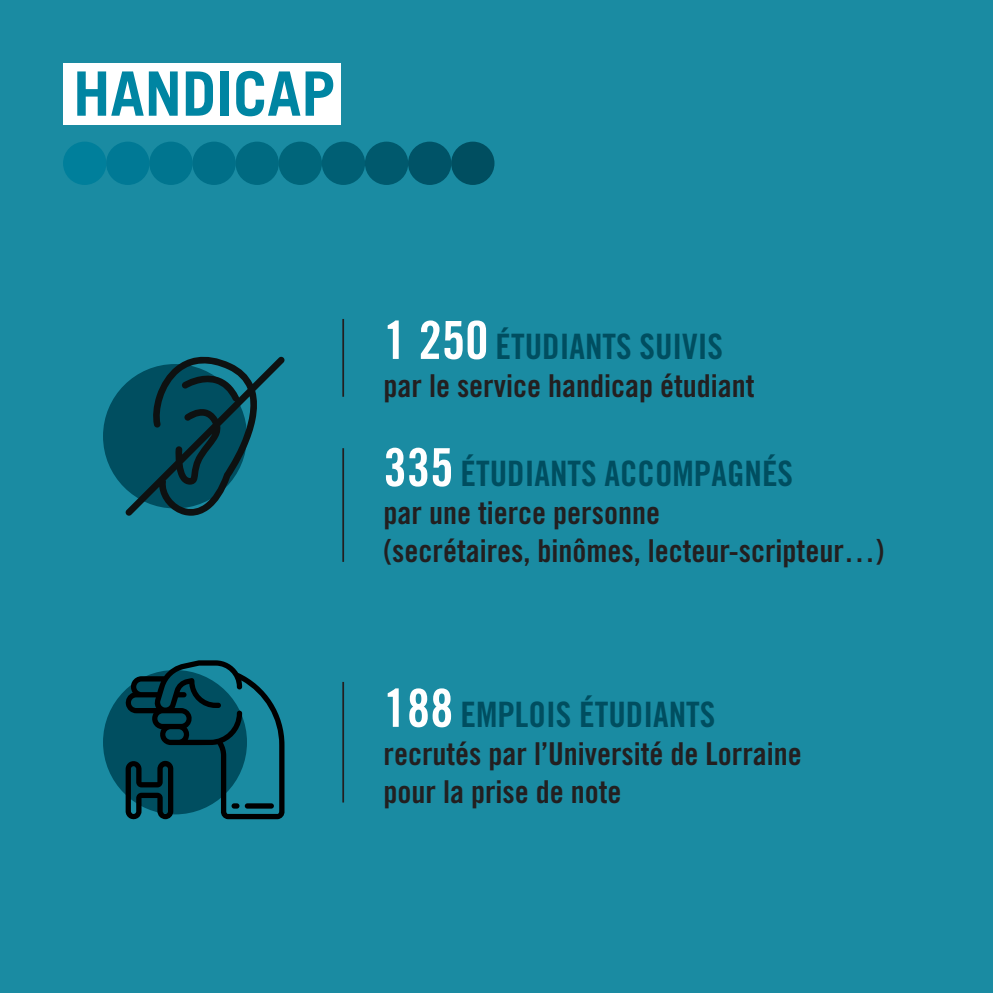
<style>
.page{position:relative;width:993px;height:993px;background:#fff}
.page>*{position:absolute;margin:0;border:0;box-sizing:border-box;transform-origin:0 0}
._00_GRAND_TITRE{font:700 61.25px "Trade Gothic LT Std";color:#0085a2}
._00_TEXTE_BASE{font:35px "Trade Gothic LT Std Bd Cn 20";color:#004e60}
._00_TEXTE_BASE-2{font:31.5px/37.8px "Trade Gothic LT Std Bd Cn 20";color:#231f20}
.s1{font-size:52.5px;color:#fff}
</style>
<div class="page">
<div style="left:0;top:0;width:992px;height:992px;background:#1a8ba2"></div>
<div style="left:63px;top:63px;width:278px;height:61px;background:#fff"></div>
<hr style="left:342px;top:319px;width:2px;height:77px;background:#231f20">
<hr style="left:342px;top:448px;width:2px;height:113px;background:#231f20">
<hr style="left:342px;top:681px;width:2px;height:121px;background:#231f20">
<div style="left:103px;top:364px;width:144px;height:144px;background:#004e60;border-radius:50%"></div>
<div style="left:103px;top:669px;width:144px;height:145px;background:#004e60;border-radius:50%"></div>
<svg style="left:126px;top:356px;width:158px;height:159px"></svg>
<svg style="left:126px;top:660px;width:158px;height:159px"></svg>
<div style="left:63px;top:142px;width:43px;height:43px;background:#007f9b;border-radius:50%"></div>
<div style="left:106px;top:142px;width:43px;height:43px;background:#007995;border-radius:50%"></div>
<div style="left:149px;top:142px;width:43px;height:43px;background:#00758f;border-radius:50%"></div>
<div style="left:192px;top:142px;width:44px;height:43px;background:#006f88;border-radius:50%"></div>
<div style="left:235px;top:142px;width:44px;height:43px;background:#006a81;border-radius:50%"></div>
<div style="left:278px;top:142px;width:44px;height:43px;background:#00657a;border-radius:50%"></div>
<div style="left:322px;top:142px;width:43px;height:43px;background:#005f74;border-radius:50%"></div>
<div style="left:365px;top:142px;width:43px;height:43px;background:#00596d;border-radius:50%"></div>
<div style="left:408px;top:142px;width:43px;height:43px;background:#005367;border-radius:50%"></div>
<div style="left:451px;top:142px;width:43px;height:43px;background:#004e60;border-radius:50%"></div>
<p class="_00_GRAND_TITRE" style="left:73px;top:56px;width:264px">HANDICAP</p>
<p class="_00_TEXTE_BASE" style="left:383px;top:325px;width:341px"><span class="s1">1 250</span> ÉTUDIANTS SUIVIS</p>
<p class="_00_TEXTE_BASE-2" style="left:383px;top:366px;width:372px">par le service handicap étudiant</p>
<p class="_00_TEXTE_BASE" style="left:383px;top:452px;width:411px"><span class="s1">335</span> ÉTUDIANTS ACCOMPAGNÉS</p>
<p class="_00_TEXTE_BASE-2" style="left:383px;top:493px;width:502px">par une tierce personne<br>(secrétaires, binômes, lecteur-scripteur…)</p>
<p class="_00_TEXTE_BASE" style="left:383px;top:692px;width:333px"><span class="s1">188</span> EMPLOIS ÉTUDIANTS</p>
<p class="_00_TEXTE_BASE-2" style="left:383px;top:734px;width:419px">recrutés par l’Université de Lorraine pour la prise de note</p>
</div>
